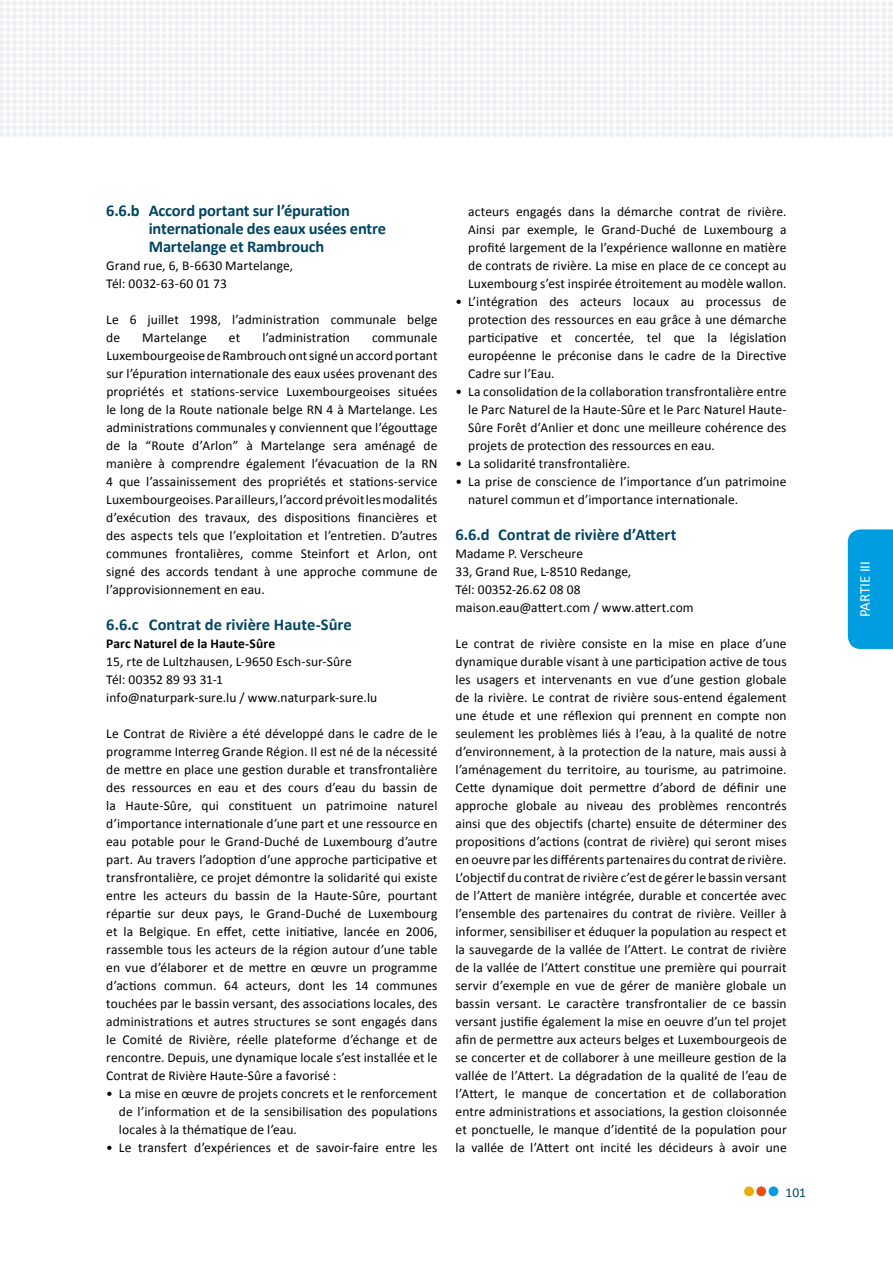
<style>
.page{position:relative;width:893px;height:1263px;background:#fff}
.page>*{position:absolute;margin:0;border:0;box-sizing:border-box;transform-origin:0 0}
.t1{font:700 16.5px/18px "Calibri";letter-spacing:-.01em;color:#004562}
.t2{font:15px "Calibri";letter-spacing:-.005em;color:#fff}
.t3{font:13.5px/18px "Calibri";letter-spacing:.005em;color:#000}
.t4{font:700 13.5px "Calibri";letter-spacing:.01em;color:#000}
.t5{font:13.5px "Calibri";color:#004562}
</style>
<div class="page">
<img style="left:0;top:1px;width:893px;height:136px">
<div style="left:848px;top:529px;width:45px;height:120px;background:#009ee0"></div>
<div style="left:744px;top:1186px;width:10px;height:10px;background:#efab00;border-radius:50%"></div>
<div style="left:756px;top:1186px;width:10px;height:10px;background:#e85113;border-radius:50%"></div>
<div style="left:769px;top:1186px;width:9px;height:10px;background:#009ee0;border-radius:50%"></div>
<p class="t1" style="left:149px;top:201px;width:239px;text-indent:-43px">6.6.b Accord portant sur l’épuration internationale des eaux usées entre<br>Martelange et Rambrouch</p>
<p class="t3" style="left:106px;top:256px;width:188px">Grand rue, 6, B-6630 Martelange,<br>Tél: 0032-63-60 01 73</p>
<p class="t3" style="left:106px;top:310px;width:333px">Le 6 juillet 1998, l’administration communale belge de</p>
<p class="t3" style="left:142px;top:328px;width:66px">Martelange</p>
<p class="t3" style="left:229px;top:328px;width:13px">et</p>
<p class="t3" style="left:262px;top:328px;width:89px">l’administration</p>
<p class="t3" style="left:106px;top:328px;width:333px;text-indent:266px">communale LuxembourgeoisedeRambrouchontsignéunaccordportant sur l’épuration internationale des eaux usées provenant des propriétés et stations-service Luxembourgeoises situées le long de la Route nationale belge RN 4 à Martelange. Les administrations communales y conviennent que l’égouttage de la “Route d’Arlon” à Martelange sera aménagé de manière à comprendre également l’évacuation de la RN 4 que l’assainissement des propriétés et stations-service Luxembourgeoises.Parailleurs,l’accordprévoitlesmodalités d’exécution des travaux, des dispositions financières et des aspects tels que l’exploitation et l’entretien. D’autres communes frontalières, comme Steinfort et Arlon, ont signé des accords tendant à une approche commune de l’approvisionnement en eau.</p>
<p class="t1" style="left:106px;top:615px;width:247px">6.6.c Contrat de rivière Haute-Sûre</p>
<p class="t4" style="left:106px;top:635px;width:170px">Parc Naturel de la Haute-Sûre</p>
<p class="t3" style="left:106px;top:652px;width:272px">15, rte de Lultzhausen, L-9650 Esch-sur-Sûre<br>Tél: 00352 89 93 31-1<br>info@naturpark-sure.lu / www.naturpark-sure.lu</p>
<p class="t3" style="left:106px;top:724px;width:333px;text-align:justify">Le Contrat de Rivière a été développé dans le cadre de le programme I nterreg Grande Région. I l est né de la nécessité de mettre en place une gestion durable et transfrontalière des ressources en eau et des cours d’eau du bassin de la Haute-Sûre, qui constituent un patrimoine naturel d’importance internationale d’une part et une ressource en eau potable pour le Grand-Duché de Luxembourg d’autre part. Au travers l’adoption d’une approche participative et transfrontalière, ce projet démontre la solidarité qui existe entre les acteurs du bassin de la Haute-Sûre, pourtant répartie sur deux pays, le Grand-Duché de Luxembourg et la Belgique. En effet, cette initiative, lancée en 2006, rassemble tous les acteurs de la région autour d’une table en vue d’élaborer et de mettre en œuvre un programme d’actions commun. 64 acteurs, dont les 14 communes touchées par le bassin versant, des associations locales, des administrations et autres structures se sont engagés dans le Comité de Rivière, réelle plateforme d’échange et de rencontre. Depuis, une dynamique locale s’est installée et le Contrat de Rivière H aute-Sûre a favorisé :</p>
<p class="t3" style="left:119px;top:1084px;width:320px;text-align:justify;text-indent:-13px">• La mise en œuvre de projets concrets et le renforcement de l’information et de la sensibilisation des populations locales à la thématique de l’eau.</p>
<p class="t3" style="left:106px;top:1138px;width:333px">• Le transfert d’expériences et de savoir-faire entre les</p>
<p class="t3" style="left:468px;top:202px;width:320px;text-align:justify">acteurs engagés dans la démarche contrat de rivière.<br>Ainsi par exemple, le Grand-Duché de Luxembourg a profité largement de la l’expérience wallonne en matière de contrats de rivière. La mise en place de ce concept au Luxembourg s’est inspirée étroitement au modèle wallon.</p>
<p class="t3" style="left:468px;top:292px;width:320px;text-align:justify;text-indent:-13px">• L’intégration des acteurs locaux au processus de protection des ressources en eau grâce à une démarche participative et concertée, tel que la législation européenne le préconise dans le cadre de la Directive Cadre sur l’Eau.</p>
<p class="t3" style="left:468px;top:382px;width:320px;text-align:justify;text-indent:-13px">• La consolidation de la collaboration transfrontalière entre le Parc Naturel de la Haute-Sûre et le Parc Naturel Haute-Sûre Forêt d’Anlier et donc une meilleure cohérence des projets de protection des ressources en eau.</p>
<p class="t3" style="left:455px;top:454px;width:176px">• La solidarité transfrontalière.</p>
<p class="t3" style="left:468px;top:472px;width:320px;text-indent:-13px">• La prise de conscience de l’importance d’un patrimoine naturel commun et d’importance internationale.</p>
<p class="t1" style="left:455px;top:525px;width:222px">6.6.d Contrat de rivière d’Attert</p>
<p class="t3" style="left:455px;top:544px;width:240px">Madame P. Verscheure<br>33, Grand Rue, L-8510 Redange,<br>Tél: 00352-26.62 08 08 maison.eau@attert.com / www.attert.com</p>
<p class="t3" style="left:455px;top:634px;width:333px;text-align:justify">Le contrat de rivière consiste en la mise en place d’une dynamique durable visant à une participation active de tous les usagers et intervenants en vue d’une gestion globale de la rivière. Le contrat de rivière sous-entend également une étude et une réflexion qui prennent en compte non seulement les problèmes liés à l’eau, à la qualité de notre d’environnement, à la protection de la nature, mais aussi à l’aménagement du territoire, au tourisme, au patrimoine.<br>Cette dynamique doit permettre d’abord de définir une approche globale au niveau des problèmes rencontrés ainsi que des objectifs (charte) ensuite de déterminer des propositions d’actions (contrat de rivière) qui seront mises en oeuvre parles différents partenaires du contrat de rivière.<br>L’objectif du contrat de rivière c’est de gérerle bassin versant de l’Attert de manière intégrée, durable et concertée avec l’ensemble des partenaires du contrat de rivière. Veiller à informer, sensibiliser et éduquer la population au respect et la sauvegarde de la vallée de l’Attert. Le contrat de rivière de la vallée de l’Attert constitue une première qui pourrait servir d’exemple en vue de gérer de manière globale un bassin versant. Le caractère transfrontalier de ce bassin versant justifie également la mise en oeuvre d’un tel projet afin de permettre aux acteurs belges et Luxembourgeois de se concerter et de collaborer à une meilleure gestion de la vallée de l’Attert. La dégradation de la qualité de l’eau de l’Attert, le manque de concertation et de collaboration entre administrations et associations, la gestion cloisonnée et ponctuelle, le manque d’identité de la population pour la vallée de l’Attert ont incité les décideurs à avoir une</p>
<p class="t5" style="left:785px;top:1184px;width:22px">101</p>
<p class="t2" style="left:856px;top:617px;width:57px;rotate:-90deg">PARTI E III</p>
</div>
